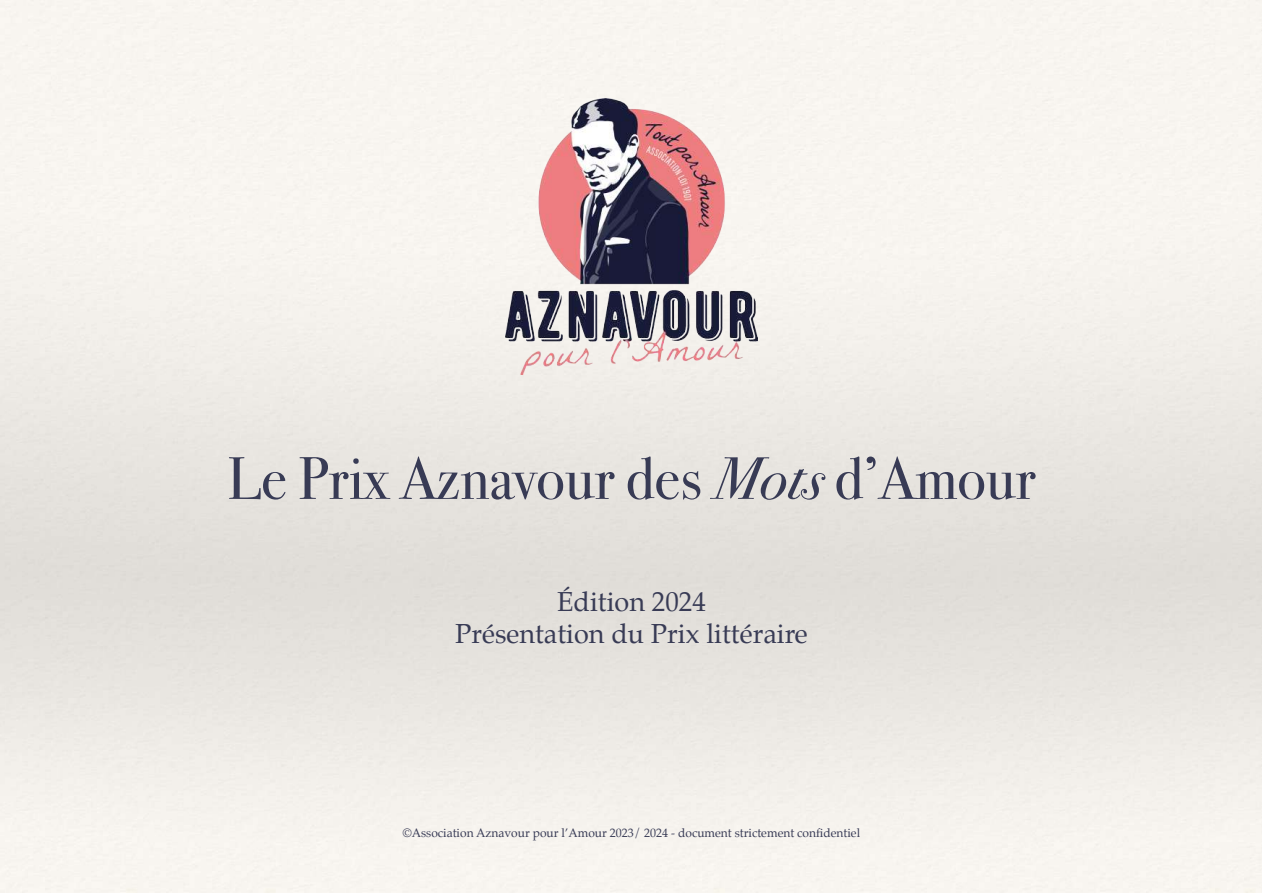
<style>
.page{position:relative;width:1263px;height:893px;background:#fff}
.page>*{position:absolute;margin:0;border:0;box-sizing:border-box;transform-origin:0 0}
.t1{font:60px "Bodoni Svty Two ITCTT";color:#383b55}
.t2{font:27px/31.5px "Palatino";color:#383b55;text-align:center}
.t3{font:12px "Palatino";color:#383b55}
.s1{font-style:italic}
</style>
<div class="page">
<img style="left:0;top:0;width:1262px;height:893px">
<img style="left:505px;top:99px;width:252px;height:275px">
<h1 class="t1" style="left:227px;top:443px;width:810px">Le Prix Aznavour des <span class="s1">Mots</span> d’Amour</h1>
<h2 class="t2" style="left:455px;top:588px;width:354px">Édition 2024<br>Présentation du Prix littéraire</h2>
<p class="t3" style="left:403px;top:827px;width:459px">©Association Aznavour pour l’Amour 2023/ 2024 - document strictement confidentiel</p>
</div>
